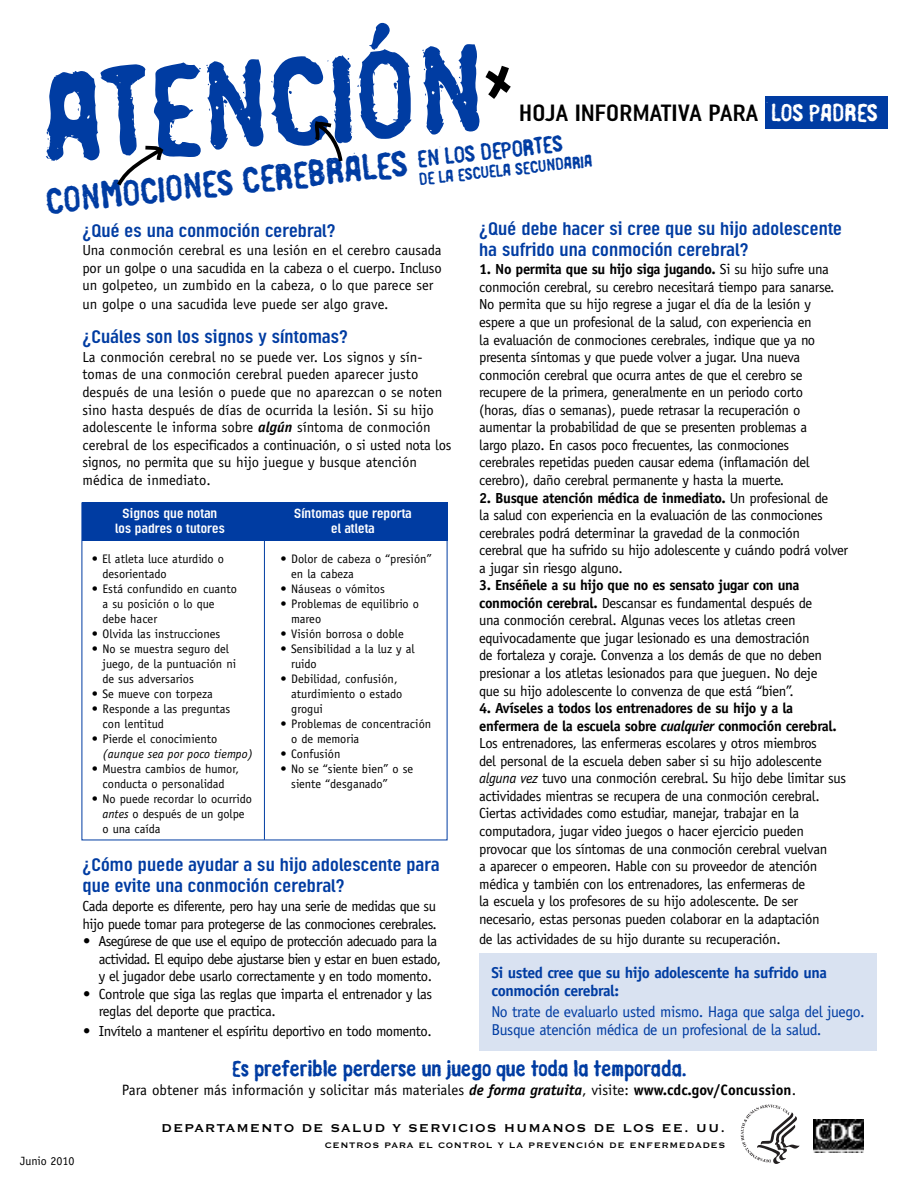
<style>
.page{position:relative;width:918px;height:1188px;background:#fff}
.page>*{position:absolute;margin:0;border:0;box-sizing:border-box;transform-origin:0 0}
.t1{font:120.9px "Linotype Russisch Brot Eat Text";color:#003ca2}
.t2{font:35.25px "Linotype Russisch Brot Eat Text";color:#003ca2}
.t3{font:23.7px "Linotype Ordinar";color:#000}
.t4{font:21px "Linotype Russisch Brot Eat Text";color:#003ca2}
.t5{font:18.3px/21px "Linotype Ordinar";color:#003ca2}
.t6{font:16.5px "Linotype Russisch Brot Eat Text";color:#003ca2}
.t7{font:15.75px/18px "Officina Sans";letter-spacing:-.025em;color:#003ca2}
.t8{font:700 15.75px/18px "Officina Sans";letter-spacing:-.03em;color:#003ca2}
.t9{font:15px "Officina Sans";color:#000}
.t10{font:700 15px "Copperplate Gothic BT";letter-spacing:.065em;color:#000}
.t11{font:14.7px/17.5px "Officina Sans";letter-spacing:-.025em;color:#000}
.t12{font:14.7px/17.5px "Officina Sans";color:#000}
.t13{font:14.7px/17.5px "Officina Sans";letter-spacing:-.045em;color:#000}
.t14{font:13.5px/15px "Linotype Ordinar";color:#fff;text-align:center}
.t15{font:12.3px/15px "Officina Sans";color:#000}
.t16{font:italic 12.3px/15px "Officina Sans";color:#000}
.t17{font:12px "Officina Sans";color:#000}
.t18{font:700 10.5px "Copperplate Gothic BT";letter-spacing:.065em;color:#000}
.s1{font-family:"Linotype Russisch Brot Eat Text";color:#fff}
.s2{font-weight:700}
.s3{font-weight:700;font-style:italic}
.s4{font-style:italic}
.s5{font-style:normal}
</style>
<div class="page">
<svg style="left:117px;top:145px;width:47px;height:41px"></svg>
<svg style="left:485px;top:65px;width:26px;height:34px"></svg>
<svg style="left:314px;top:121px;width:29px;height:41px"></svg>
<div style="left:765px;top:96px;width:123px;height:33px;background:#003ca2"></div>
<div style="left:479px;top:953px;width:397px;height:98px;background:#d9e2f1"></div>
<hr style="left:264px;top:504px;width:1px;height:336px;background:#003ca2">
<div style="left:82px;top:503px;width:365px;height:38px;background:#003ca2"></div>
<svg style="left:741px;top:1105px;width:59px;height:59px"></svg>
<svg style="left:814px;top:1152px;width:50px;height:1px"></svg>
<img style="left:814px;top:1119px;width:50px;height:33px">
<p class="t1" style="left:37px;top:69px;width:445px;rotate:-4deg">ATENCIÓN</p>
<h2 class="t3" style="left:519px;top:105px;width:360px">HOJA INFORMATIVA PARA <span class="s1">LOS PADRES</span></h2>
<p class="t2" style="left:44px;top:187px;width:522px;rotate:-6deg">CONMOCIONES CEREBRALES <sup>EN</sup> <sup>LOS</sup> <sup>DEPORTES</sup></p>
<p class="t6" style="left:419px;top:172px;width:176px;rotate:-6deg">DE LA ESCUELA SECUNDARIA</p>
<p class="t17" style="left:20px;top:1157px;width:56px">Junio 2010</p>
<h3 class="t5" style="left:479px;top:219px;width:364px">¿Qué debe hacer si cree que su hijo adolescente ha sufrido una conmoción cerebral?</h3>
<p class="t11" style="left:479px;top:262px;width:357px"><span class="s2">1. No permita que su hijo siga jugando.</span> Si su hijo sufre una conmoción cerebral, su cerebro necesitará tiempo para sanarse.<br>No permita que su hijo regrese a jugar el día de la lesión y espere a que un profesional de la salud, con experiencia en<br>la evaluación de conmociones cerebrales, indique que ya no presenta síntomas y que puede volver a jugar. Una nueva conmoción cerebral que ocurra antes de que el cerebro se recupere de la primera, generalmente en un periodo corto (horas, días o semanas), puede retrasar la recuperación o aumentar la probabilidad de que se presenten problemas a largo plazo. En casos poco frecuentes, las conmociones cerebrales repetidas pueden causar edema (inflamación del cerebro), daño cerebral permanente y hasta la muerte.</p>
<p class="t11" style="left:479px;top:490px;width:371px"><span class="s2">2. Busque atención médica de inmediato.</span> Un profesional de<br>la salud con experiencia en la evaluación de las conmociones cerebrales podrá determinar la gravedad de la conmoción<br>cerebral que ha sufrido su hijo adolescente y cuándo podrá volver a jugar sin riesgo alguno.</p>
<p class="t11" style="left:479px;top:578px;width:344px"><span class="s2">3. Enséñele a su hijo que no es sensato jugar con una conmoción cerebral.</span> Descansar es fundamental después de una conmoción cerebral. Algunas veces los atletas creen equivocadamente que jugar lesionado es una demostración de fortaleza y coraje. Convenza a los demás de que no deben presionar a los atletas lesionados para que jueguen. No deje que su hijo adolescente lo convenza de que está “bien”.</p>
<p class="t11" style="left:479px;top:701px;width:368px"><span class="s2">4. Avíseles a todos los entrenadores de su hijo y a la enfermera de la escuela sobre</span> <span class="s3">cualquier</span> <span class="s2">conmoción cerebral.<br></span>Los entrenadores, las enfermeras escolares y otros miembros<br>del personal de la escuela deben saber si su hijo adolescente <span class="s4">alguna vez</span> tuvo una conmoción cerebral. Su hijo debe limitar sus actividades mientras se recupera de una conmoción cerebral.<br>Ciertas actividades como estudiar, manejar, trabajar en la computadora, jugar video juegos o hacer ejercicio pueden provocar que los síntomas de una conmoción cerebral vuelvan<br>a aparecer o empeoren. Hable con su proveedor de atención médica y también con los entrenadores, las enfermeras de<br>la escuela y los profesores de su hijo adolescente. De ser necesario, estas personas pueden colaborar en la adaptación</p>
<p class="t11" style="left:479px;top:931px;width:303px">de las actividades de su hijo durante su recuperación.</p>
<p class="t8" style="left:491px;top:965px;width:337px">Si usted cree que su hijo adolescente ha sufrido una conmoción cerebral:</p>
<p class="t7" style="left:491px;top:1004px;width:375px">No trate de evaluarlo usted mismo. Haga que salga del juego.<br>Busque atención médica de un profesional de la salud.</p>
<p class="t4" style="left:232px;top:1060px;width:456px">Es preferible perderse un juego que toda la temporada.</p>
<p class="t9" style="left:122px;top:1084px;width:676px">Para obtener más información y solicitar más materiales <span class="s3">de forma gratuita</span>, visite: <span class="s2">www.cdc.gov/Concussion</span>.</p>
<p class="t10" style="left:161px;top:1118px;width:565px">DEPARTAMENTO DE SALUD Y SERVICIOS HUMANOS DE LOS EE. UU.</p>
<p class="t18" style="left:325px;top:1138px;width:402px">CENTROS PARA EL CONTROL Y LA PREVENCIÓN DE ENFERMEDADES</p>
<h3 class="t5" style="left:82px;top:221px;width:255px">¿Qué es una conmoción cerebral?</h3>
<p class="t11" style="left:82px;top:243px;width:361px;text-align:justify">Una conmoción cerebral es una lesión en el cerebro causada por un golpe o una sacudida en la cabeza o el cuerpo. Incluso un golpeteo, un zumbido en la cabeza, o lo que parece ser</p>
<p class="t12" style="left:82px;top:297px;width:307px">un golpe o una sacudida leve puede ser algo grave.</p>
<h3 class="t5" style="left:82px;top:328px;width:267px">¿Cuáles son los signos y síntomas?</h3>
<p class="t12" style="left:82px;top:349px;width:370px">La conmoción cerebral no se puede ver. Los signos y sín&shy;tomas de una conmoción cerebral pueden aparecer justo después de una lesión o puede que no aparezcan o se noten sino hasta después de días de ocurrida la lesión. Si su hijo adolescente le informa sobre <span class="s3">algún</span> síntoma de conmoción cerebral de los especificados a continuación, o si usted nota los signos, no permita que su hijo juegue y busque atención médica de inmediato.</p>
<p class="t14" style="left:115px;top:507px;width:111px">Signos que notan los padres o tutores</p>
<p class="t15" style="left:103px;top:552px;width:123px;text-indent:-11px">• El atleta luce aturdido o desorientado</p>
<p class="t15" style="left:103px;top:582px;width:136px;text-indent:-11px">• Está confundido en cuanto a su posición o lo que debe hacer</p>
<p class="t15" style="left:92px;top:627px;width:130px">• Olvida las instrucciones</p>
<p class="t15" style="left:103px;top:642px;width:135px;text-indent:-11px">• No se muestra seguro del juego, de la puntuación ni de sus adversarios</p>
<p class="t15" style="left:92px;top:687px;width:123px">• Se mueve con torpeza</p>
<p class="t15" style="left:103px;top:702px;width:129px;text-indent:-11px">• Responde a las preguntas con lentitud</p>
<p class="t16" style="left:103px;top:732px;width:152px;text-indent:-11px"><span class="s5">• Pierde el conocimiento </span>(aunque sea por poco tiempo)</p>
<p class="t15" style="left:92px;top:762px;width:149px;text-align:center">• Muestra cambios de humor, conducta o personalidad</p>
<p class="t15" style="left:103px;top:792px;width:151px;text-indent:-11px">• No puede recordar lo ocurrido <span class="s4">antes</span> o después de un golpe o una caída</p>
<p class="t14" style="left:294px;top:507px;width:119px">Síntomas que reporta el atleta</p>
<p class="t15" style="left:291px;top:552px;width:142px;text-indent:-11px">• Dolor de cabeza o “presión” en la cabeza</p>
<p class="t15" style="left:280px;top:582px;width:106px">• Náuseas o vómitos</p>
<p class="t15" style="left:291px;top:597px;width:129px;text-indent:-11px">• Problemas de equilibrio o mareo</p>
<p class="t15" style="left:280px;top:627px;width:125px">• Visión borrosa o doble</p>
<p class="t15" style="left:291px;top:642px;width:125px;text-indent:-11px">• Sensibilidad a la luz y al ruido</p>
<p class="t15" style="left:291px;top:672px;width:113px;text-indent:-11px">• Debilidad, confusión, aturdimiento o estado grogui</p>
<p class="t15" style="left:291px;top:717px;width:142px;text-indent:-11px">• Problemas de concentración o de memoria</p>
<p class="t15" style="left:280px;top:747px;width:62px">• Confusión</p>
<p class="t15" style="left:291px;top:762px;width:124px;text-indent:-11px">• No se “siente bien” o se siente “desganado”</p>
<h3 class="t5" style="left:82px;top:856px;width:359px">¿Cómo puede ayudar a su hijo adolescente para que evite una conmoción cerebral?</h3>
<p class="t11" style="left:82px;top:899px;width:356px">Cada deporte es diferente, pero hay una serie de medidas que su hijo puede tomar para protegerse de las conmociones cerebrales.</p>
<p class="t13" style="left:99px;top:934px;width:344px;text-indent:-16px">• Asegúrese de que use el equipo de protección adecuado para la actividad. El equipo debe ajustarse bien y estar en buen estado, y el jugador debe usarlo correctamente y en todo momento.</p>
<p class="t11" style="left:99px;top:986px;width:335px;text-indent:-16px">• Controle que siga las reglas que imparta el entrenador y las reglas del deporte que practica.</p>
<p class="t11" style="left:83px;top:1024px;width:350px">• Invítelo a mantener el espíritu deportivo en todo momento.</p>
</div>
